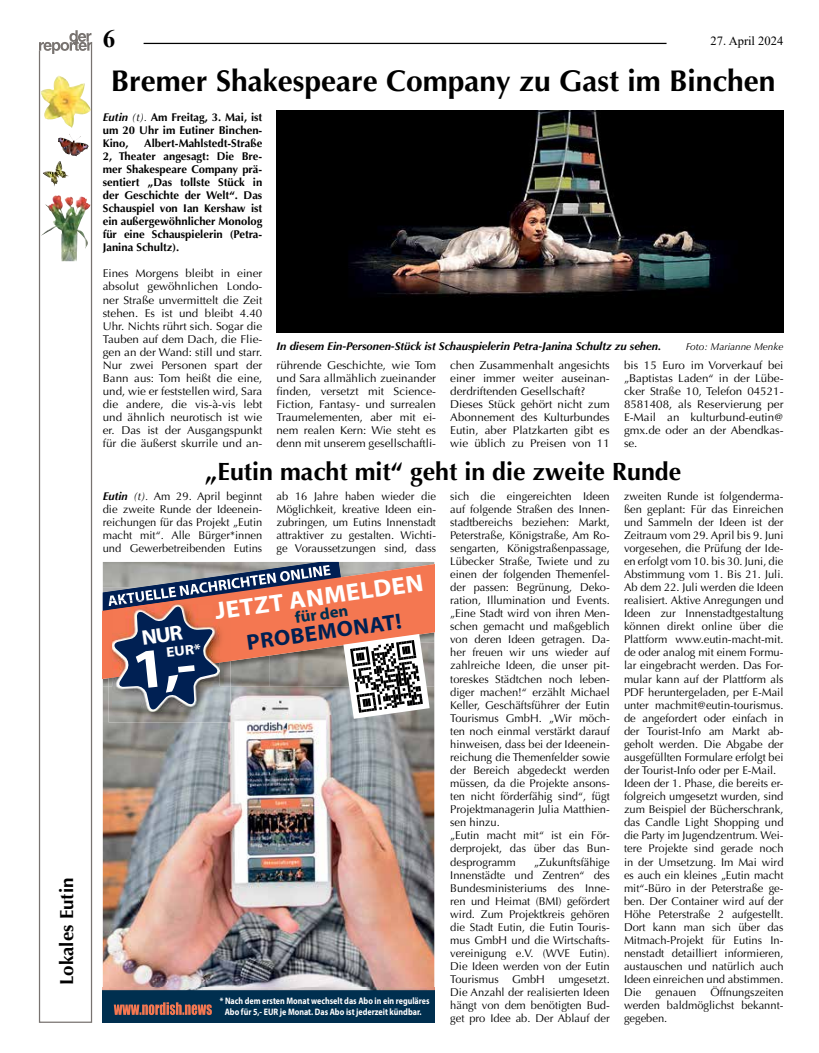
<style>
.page{position:relative;width:819px;height:1053px;background:#fff}
.page>*{position:absolute;margin:0;border:0;box-sizing:border-box;transform-origin:0 0}
.t1{font:700 30px "Optima";color:#000}
.t2{font:700 25px "Optima";color:#000}
.t3{font:700 25px "Times New Roman";color:#000}
.t4{font:700 24.38px "Myriad Pro";color:#fff;scale:1.05 1}
.t5{font:700 22.12px "Myriad Pro";color:#002053}
.t6{font:700 18.75px "Optima";color:#000}
.t7{font:700 16.25px "Myriad Pro";color:#002f4f}
.t8{font:700 14.12px "Myriad Pro";color:#fff;scale:1.1 1}
.t9{font:12.5px "Times New Roman";color:#000}
.t10{font:11.25px/13px "Optima";color:#000;text-align:justify}
.t11{font:700 11.25px/13px "Optima";color:#000;text-align:justify}
.t12{font:italic 700 11.25px "Optima";color:#000}
.t13{font:italic 10px "Optima";color:#000}
.t14{font:700 9.38px/10.6px "Myriad Pro";color:#fff;text-align:center;scale:.85 1}
.s1{font-style:italic}
.s2{font-weight:400;font-style:italic}
.s3{font-weight:700;font-style:italic}
</style>
<div class="page">
<hr style="left:144px;top:43px;width:522px;height:1px;background:#000">
<img style="left:103px;top:686px;width:331px;height:304px">
<img style="left:109px;top:718px;width:121px;height:4px">
<svg style="left:103px;top:990px;width:331px;height:32px;background:#12344f"></svg>
<img style="left:278px;top:113px;width:503px;height:217px">
<div style="left:276px;top:111px;width:507px;height:221px;border:1px solid #000"></div>
<svg style="left:39px;top:54px;width:53px;height:968px"></svg>
<svg style="left:39px;top:30px;width:53px;height:24px"></svg>
<img style="left:40px;top:76px;width:35px;height:52px">
<img style="left:45px;top:195px;width:12px;height:20px">
<img style="left:58px;top:133px;width:22px;height:9px">
<img style="left:43px;top:162px;width:16px;height:21px">
<svg style="left:103px;top:562px;width:326px;height:156px;background:#a47e79"></svg>
<h3 class="t6" style="left:56px;top:985px;width:109px;rotate:-90deg">Lokales Eutin</h3>
<h2 class="t3" style="left:103px;top:21px;width:14px">6</h2>
<p class="t9" style="left:710px;top:32px;width:74px">27. April 2024</p>
<h1 class="t1" style="left:111px;top:64px;width:666px">Bremer Shakespeare Company zu Gast im Binchen</h1>
<p class="t11" style="left:103px;top:110px;width:161px"><span class="s1">Eutin</span> <span class="s2">(t).</span> Am Freitag, 3. Mai, ist um 20 Uhr im Eutiner Binchen-Kino,</p>
<p class="t11" style="left:103px;top:136px;width:161px;text-indent:41px">Albert-Mahlstedt-Straße 2, Theater angesagt: Die Bre&shy;mer Shakespeare Company prä&shy;sentiert „Das tollste Stück in der Geschichte der Welt“. Das Schauspiel von Ian Kershaw ist ein außergewöhnlicher Monolog für eine Schauspielerin (Petra-Janina Schultz).</p>
<p class="t10" style="left:103px;top:267px;width:161px">Eines Morgens bleibt in einer absolut gewöhnlichen Londo&shy;ner Straße unvermittelt die Zeit stehen. Es ist und bleibt 4.40<br>Uhr. Nichts rührt sich. Sogar die Tauben auf dem Dach, die Flie&shy;gen an der Wand: still und starr.<br>Nur zwei Personen spart der Bann aus: Tom heißt die eine, und, wie er feststellen wird, Sara die andere, die vis-à-vis lebt und ähnlich neurotisch ist wie er. Das ist der Ausgangspunkt für die äußerst skurrile und an-</p>
<p class="t12" style="left:276px;top:339px;width:386px">In diesem Ein-Personen-Stück ist Schauspielerin Petra-Janina Schultz zu sehen.</p>
<p class="t13" style="left:685px;top:340px;width:99px">Foto: Marianne Menke</p>
<p class="t10" style="left:450px;top:358px;width:161px;text-align:left">chen Zusammenhalt angesichts einer immer weiter auseinan&shy;derdriftenden Gesellschaft?<br>Dieses Stück gehört nicht zum<br>Abonnement des Kulturbundes<br>Eutin, aber Platzkarten gibt es wie üblich zu Preisen von 11</p>
<p class="t10" style="left:624px;top:358px;width:161px">bis 15 Euro im Vorverkauf bei „Baptistas Laden“ in der Lübe&shy;cker Straße 10, Telefon 04521- 8581408, als Reservierung per E-Mail an kulturbund-eutin@ gmx.de oder an der Abendkas&shy;se.</p>
<h2 class="t2" style="left:205px;top:456px;width:478px">„Eutin macht mit“ geht in die zweite Runde</h2>
<p class="t10" style="left:450px;top:489px;width:161px;text-align:left">sich die eingereichten Ideen auf folgende Straßen des Innen&shy;stadtbereichs beziehen: Markt,<br>Peterstraße, Königstraße, Am Ro&shy;sengarten, Königstraßenpassage,<br>Lübecker Straße, Twiete und zu einen der folgenden Themenfel&shy;der passen: Begrünung, Deko&shy;ration, Illumination und Events. „Eine Stadt wird von ihren Men&shy;schen gemacht und maßgeblich von deren Ideen getragen. Da&shy;her freuen wir uns wieder auf zahlreiche Ideen, die unser pit&shy;toreskes Städtchen noch leben&shy;diger machen!“ erzählt Michael<br>Keller, Geschäftsführer der Eutin<br>Tourismus GmbH. „Wir möch&shy;ten noch einmal verstärkt darauf hinweisen, dass bei der Ideenein&shy;reichung die Themenfelder sowie der Bereich abgedeckt werden müssen, da die Projekte ansons&shy;ten nicht förderfähig sind“, fügt<br>Projektmanagerin Julia Matthien&shy;sen hinzu.<br>„Eutin macht mit“ ist ein För&shy;derprojekt, das über das Bun&shy;desprogramm</p>
<p class="t10" style="left:276px;top:358px;width:161px">rührende Geschichte, wie Tom und Sara allmählich zueinander finden, versetzt mit Science-Fiction, Fantasy- und surrealen Traumelementen, aber mit ei&shy;nem realen Kern: Wie steht es denn mit unserem gesellschaftli-</p>
<p class="t10" style="left:624px;top:489px;width:161px;text-align:left">zweiten Runde ist folgenderma&shy;ßen geplant: Für das Einreichen und Sammeln der Ideen ist der<br>Zeitraum vom 29. April bis 9. Juni vorgesehen, die Prüfung der Ide&shy;en erfolgt vom 10. bis 30. Juni, die<br>Abstimmung vom 1. Bis 21. Juli.<br>Ab dem 22. Juli werden die Ideen realisiert. Aktive Anregungen und<br>Ideen zur Innenstadtgestaltung können direkt online über die<br>Plattform www.eutin-macht-mit. de oder analog mit einem Formu&shy;lar eingebracht werden. Das For&shy;mular kann auf der Plattform als<br>PDF heruntergeladen, per E-Mail unter machmit@eutin-tourismus. de angefordert oder einfach in der Tourist-Info am Markt ab&shy;geholt werden. Die Abgabe der ausgefüllten Formulare erfolgt bei der Tourist-Info oder per E-Mail.<br>Ideen der 1. Phase, die bereits er&shy;folgreich umgesetzt wurden, sind zum Beispiel der Bücherschrank, das Candle Light Shopping und die Party im Jugendzentrum. Wei&shy;tere Projekte sind gerade noch in der Umsetzung. Im Mai wird es auch ein kleines „Eutin macht mit“-Büro in der Peterstraße ge&shy;ben. Der Container wird auf der<br>Höhe Peterstraße 2 aufgestellt.<br>Dort kann man sich über das<br>Mitmach-Projekt für Eutins In&shy;nenstadt detailliert informieren, austauschen und natürlich auch<br>Ideen einreichen und abstimmen.<br>Die genauen Öffnungszeiten werden baldmöglichst bekannt&shy;gegeben.</p>
<p class="t10" style="left:103px;top:489px;width:161px"><span class="s3">Eutin</span> <span class="s1">(t).</span> Am 29. April beginnt die zweite Runde der Ideenein&shy;reichungen für das Projekt „Eutin macht mit“. Alle Bürger*innen und Gewerbetreibenden Eutins</p>
<p class="t10" style="left:276px;top:489px;width:161px">ab 16 Jahre haben wieder die Möglichkeit, kreative Ideen ein&shy;zubringen, um Eutins Innenstadt attraktiver zu gestalten. Wichti&shy;ge Voraussetzungen sind, dass</p>
<h3 class="t4" style="left:213px;top:595px;width:202px;rotate:-8deg">JETZT ANMELDEN</h3>
<h3 class="t7" style="left:293px;top:607px;width:55px;rotate:-8deg">für den</h3>
<h3 class="t5" style="left:245px;top:628px;width:157px;rotate:-8deg">PROBEMONAT!</h3>
<p class="t8" style="left:165px;top:643px;width:33px;rotate:-6deg">EUR*</p>
<p class="t10" style="left:450px;top:855px;width:161px;text-indent:84px">„Zukunftsfähige Innenstädte und Zentren“ des Bundesministeriums des Inne&shy;ren und Heimat (BMI) gefördert wird. Zum Projektkreis gehören die Stadt Eutin, die Eutin Touris&shy;mus GmbH und die Wirtschafts&shy;vereinigung e.V. (WVE Eutin).<br>Die Ideen werden von der Eutin Tourismus GmbH umgesetzt.<br>Die Anzahl der realisierten Ideen hängt von dem benötigten Bud&shy;get pro Idee ab. Der Ablauf der</p>
<p class="t14" style="left:220px;top:995px;width:248px">* Nach dem ersten Monat wechselt das Abo in ein reguläres<br>Abo für 5,- EUR je Monat. Das Abo ist jederzeit kündbar.</p>
</div>
